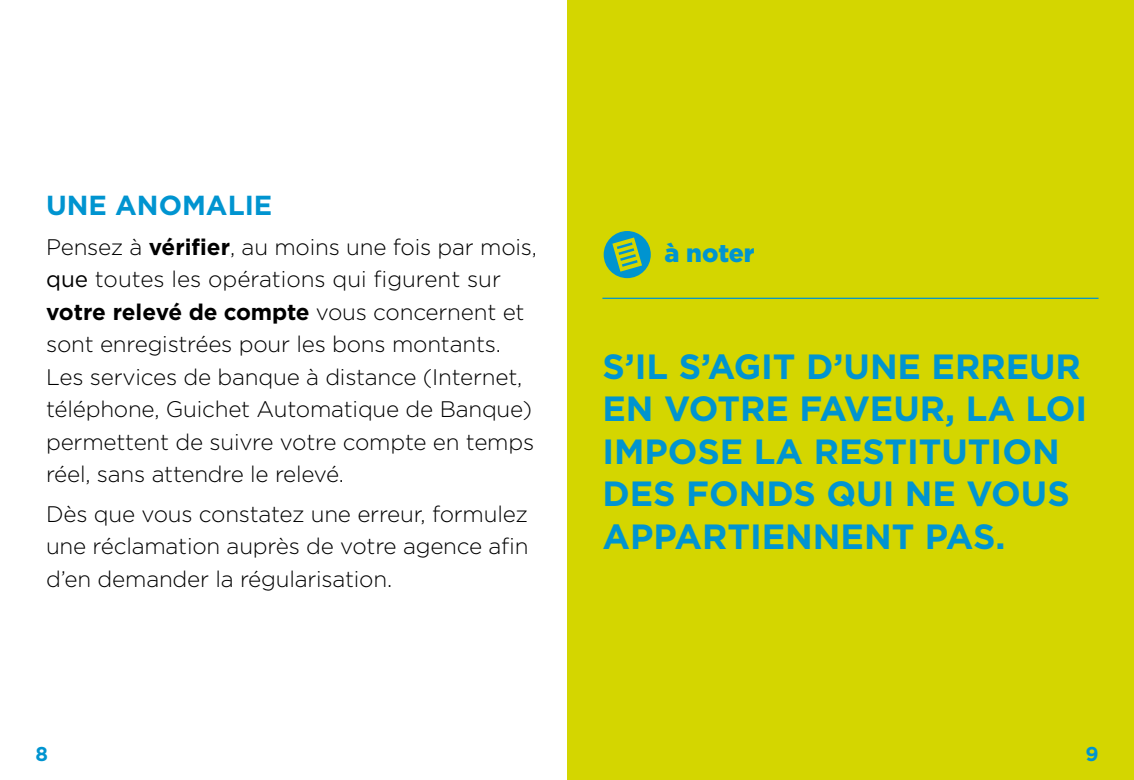
<style>
.page{position:relative;width:1134px;height:780px;background:#fff}
.page>*{position:absolute;margin:0;border:0;box-sizing:border-box;transform-origin:0 0}
.t1{font:700 35px/42.5px "Gotham";color:#0094d0}
.t2{font:700 27.5px "Gotham";color:#0094d0}
.t3{font:900 25px "Gotham";color:#0094d0}
.t4{font:300 22.5px/32.5px "Gotham";letter-spacing:-.01em;color:#000}
.t5{font:700 20px "Gotham";color:#0094d0}
.s1{font-weight:700}
.s2{font-weight:400}
</style>
<div class="page">
<div style="left:567px;top:0;width:567px;height:780px;background:#d4d600"></div>
<hr style="left:602px;top:297px;width:496px;height:2px;background:#0094d0">
<div style="left:604px;top:231px;width:47px;height:47px;background:#0094d0;border-radius:50%"></div>
<svg style="left:612px;top:237px;width:30px;height:35px"></svg>
<p class="t2" style="left:46px;top:187px;width:228px">UNE ANOMALIE</p>
<p class="t4" style="left:46px;top:230px;width:492px">Pensez à <span class="s1">VÉRIFIER</span>, au moins une fois par mois, <span class="s2">que</span> toutes les opérations qui figurent sur <span class="s1">VOTRE RELEVÉ DE COMPTE</span> vous concernent et sont enregistrées pour les bons montants.<br>Les services de banque à distance (I nternet, téléphone, Guichet Automatique de Banque) permettent de suivre votre compte en temps réel, sans attendre le relevé.</p>
<p class="t4" style="left:46px;top:497px;width:484px;text-align:justify">Dès que vous constatez une erreur, formulez une réclamation auprès de votre agence afin d’en demander la régularisation.</p>
<p class="t3" style="left:664px;top:236px;width:92px">à noter</p>
<h1 class="t1" style="left:602px;top:345px;width:486px">S’IL S’AGIT D’UNE ERREUR<br>EN VOTR E FAVEUR, LA LOI<br>IM POSE LA RESTITUTION<br>DES FONDS QUI NE VOUS<br>APPARTIENNENT PAS.</h1>
<p class="t5" style="left:35px;top:740px;width:14px">8</p>
<p class="t5" style="left:1085px;top:740px;width:15px">9</p>
</div>
